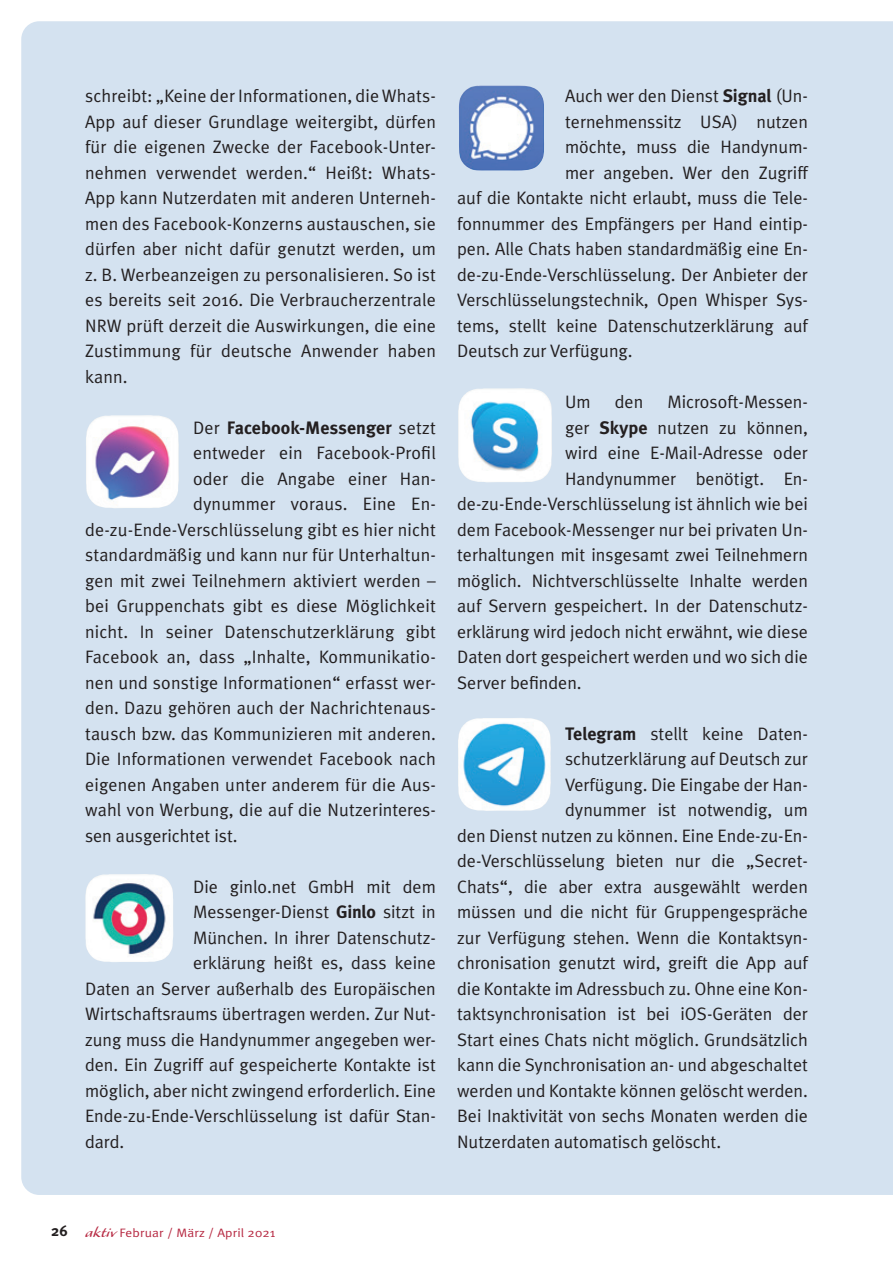
<style>
.page{position:relative;width:893px;height:1263px;background:#fff}
.page>*{position:absolute;margin:0;border:0;box-sizing:border-box;transform-origin:0 0}
.Fließtext{font:18px/25.5px "Meta Plus Normal";color:#231f20;text-align:justify}
.Fließtext-2{font:700 18px "Meta Plus";letter-spacing:.005em;color:#231f20}
.t1{font:12.15px "Meta Plus Normal";letter-spacing:.01em;color:#b62841;scale:1.11 1}
.s1{font-family:"Meta Plus Normal";font-weight:400}
.s2{font-family:"Meta Plus";font-weight:700}
.s3{font-family:"Meta Plus";font-weight:700;font-size:15px;color:#231f20}
.s4{font-family:"Alexa Std";font-size:16.2px}
</style>
<div class="page">
<div style="left:21px;top:21px;width:872px;height:1174px;background:#d4e2f0"></div>
<img style="left:86px;top:415px;width:93px;height:94px">
<img style="left:85px;top:874px;width:88px;height:88px">
<img style="left:458px;top:86px;width:87px;height:85px">
<img style="left:458px;top:388px;width:94px;height:95px">
<img style="left:458px;top:718px;width:93px;height:93px">
<p class="Fließtext" style="left:85px;top:83px;width:352px">schreibt: „Keine der Informationen, die Whats-App auf dieser Grundlage weitergibt, dürfen für die eigenen Zwecke der Facebook-Unter&shy;nehmen verwendet werden.“ Heißt: Whats-App kann Nutzerdaten mit anderen Unterneh&shy;men des Facebook-Konzerns austauschen, sie dürfen aber nicht dafür genutzt werden, um z. B. Werbeanzeigen zu personalisieren. So ist es bereits seit 2016. Die Verbraucherzentrale NRW prüft derzeit die Auswirkungen, die eine Zustimmung für deutsche Anwender haben kann.</p>
<p class="Fließtext-2" style="left:193px;top:417px;width:244px"><span class="s1">Der</span> Facebook-Messenger <span class="s1">setzt</span></p>
<p class="Fließtext" style="left:193px;top:440px;width:244px">entweder ein Facebook-Profil</p>
<p class="Fließtext" style="left:193px;top:465px;width:244px">oder die Angabe einer Han-</p>
<p class="Fließtext" style="left:193px;top:491px;width:244px">dynummer voraus. Eine En-</p>
<p class="Fließtext" style="left:85px;top:516px;width:352px">de-zu-Ende-Verschlüsselung gibt es hier nicht</p>
<p class="Fließtext" style="left:85px;top:542px;width:352px">standardmäßig und kann nur für Unterhaltun-</p>
<p class="Fließtext" style="left:85px;top:567px;width:352px">gen mit zwei Teilnehmern aktiviert werden –</p>
<p class="Fließtext" style="left:85px;top:593px;width:352px">bei Gruppenchats gibt es diese Möglichkeit</p>
<p class="Fließtext" style="left:85px;top:618px;width:352px">nicht. In seiner Datenschutzerklärung gibt</p>
<p class="Fließtext" style="left:85px;top:644px;width:352px">Facebook an, dass „Inhalte, Kommunikatio-</p>
<p class="Fließtext" style="left:85px;top:669px;width:352px">nen und sonstige Informationen“ erfasst wer-</p>
<p class="Fließtext" style="left:85px;top:695px;width:352px">den. Dazu gehören auch der Nachrichtenaus-</p>
<p class="Fließtext" style="left:85px;top:720px;width:352px">tausch bzw. das Kommunizieren mit anderen.</p>
<p class="Fließtext" style="left:85px;top:746px;width:352px">Die Informationen verwendet Facebook nach</p>
<p class="Fließtext" style="left:85px;top:771px;width:352px">eigenen Angaben unter anderem für die Aus-</p>
<p class="Fließtext" style="left:85px;top:797px;width:352px">wahl von Werbung, die auf die Nutzerinteres-</p>
<p class="Fließtext" style="left:85px;top:822px;width:154px">sen ausgerichtet ist.</p>
<p class="Fließtext" style="left:193px;top:873px;width:244px">Die ginlo.net GmbH mit dem</p>
<p class="Fließtext" style="left:193px;top:899px;width:244px">Messenger-Dienst <span class="s2">Ginlo</span> sitzt in</p>
<p class="Fließtext" style="left:193px;top:924px;width:242px">München. In ihrer Datenschutz-</p>
<p class="Fließtext" style="left:193px;top:950px;width:244px">erklärung heißt es, dass keine</p>
<p class="Fließtext" style="left:85px;top:975px;width:352px">Daten an Server außerhalb des Europäischen</p>
<p class="Fließtext" style="left:85px;top:1001px;width:352px">Wirtschaftsraums übertragen werden. Zur Nut-</p>
<p class="Fließtext" style="left:85px;top:1026px;width:352px">zung muss die Handynummer angegeben wer-</p>
<p class="Fließtext" style="left:85px;top:1052px;width:352px">den. Ein Zugriff auf gespeicherte Kontakte ist</p>
<p class="Fließtext" style="left:85px;top:1077px;width:352px">möglich, aber nicht zwingend erforderlich. Eine</p>
<p class="Fließtext" style="left:85px;top:1103px;width:352px">Ende-zu-Ende-Verschlüsselung ist dafür Stan-</p>
<p class="Fließtext" style="left:85px;top:1128px;width:41px">dard.</p>
<p class="Fließtext" style="left:565px;top:83px;width:244px">Auch wer den Dienst <span class="s2">Signal</span> (Un-</p>
<p class="Fließtext" style="left:565px;top:108px;width:244px">ternehmenssitz USA) nutzen</p>
<p class="Fließtext" style="left:565px;top:134px;width:244px">möchte, muss die Handynum-</p>
<p class="Fließtext" style="left:565px;top:159px;width:244px">mer angeben. Wer den Zugriff</p>
<p class="Fließtext" style="left:457px;top:185px;width:352px">auf die Kontakte nicht erlaubt, muss die Tele-</p>
<p class="Fließtext" style="left:457px;top:210px;width:352px">fonnummer des Empfängers per Hand eintip-</p>
<p class="Fließtext" style="left:457px;top:236px;width:352px">pen. Alle Chats haben standardmäßig eine En-</p>
<p class="Fließtext" style="left:457px;top:261px;width:352px">de-zu-Ende-Verschlüsselung. Der Anbieter der</p>
<p class="Fließtext" style="left:457px;top:287px;width:352px">Verschlüsselungstechnik, Open Whisper Sys-</p>
<p class="Fließtext" style="left:457px;top:312px;width:352px">tems, stellt keine Datenschutzerklärung auf</p>
<p class="Fließtext" style="left:457px;top:338px;width:177px">Deutsch zur Verfügung.</p>
<p class="Fließtext" style="left:565px;top:389px;width:27px">Um</p>
<p class="Fließtext" style="left:615px;top:389px;width:30px">den</p>
<p class="Fließtext" style="left:667px;top:389px;width:142px">Microsoft-Messen-</p>
<p class="Fließtext" style="left:565px;top:414px;width:244px">ger <span class="s2">Skype</span> nutzen zu können,</p>
<p class="Fließtext" style="left:565px;top:440px;width:244px">wird eine E-Mail-Adresse oder</p>
<p class="Fließtext" style="left:565px;top:465px;width:244px">Handynummer benötigt. En-</p>
<p class="Fließtext" style="left:457px;top:491px;width:352px">de-zu-Ende-Verschlüsselung ist ähnlich wie bei</p>
<p class="Fließtext" style="left:457px;top:516px;width:352px">dem Facebook-Messenger nur bei privaten Un-</p>
<p class="Fließtext" style="left:457px;top:542px;width:352px">terhaltungen mit insgesamt zwei Teilnehmern</p>
<p class="Fließtext" style="left:457px;top:567px;width:352px">möglich. Nichtverschlüsselte Inhalte werden</p>
<p class="Fließtext" style="left:457px;top:593px;width:352px">auf Servern gespeichert. In der Datenschutz-</p>
<p class="Fließtext" style="left:457px;top:618px;width:352px">erklärung wird jedoch nicht erwähnt, wie diese</p>
<p class="Fließtext" style="left:457px;top:644px;width:352px">Daten dort gespeichert werden und wo sich die</p>
<p class="Fließtext" style="left:457px;top:669px;width:126px">Server befinden.</p>
<p class="Fließtext" style="left:565px;top:720px;width:244px"><span class="s2">Telegram</span> stellt keine Daten-</p>
<p class="Fließtext" style="left:565px;top:746px;width:244px">schutzerklärung auf Deutsch zur</p>
<p class="Fließtext" style="left:565px;top:771px;width:244px">Verfügung. Die Eingabe der Han-</p>
<p class="Fließtext" style="left:565px;top:797px;width:244px">dynummer ist notwendig, um</p>
<p class="Fließtext" style="left:457px;top:822px;width:352px">den Dienst nutzen zu können. Eine Ende-zu-En-</p>
<p class="Fließtext" style="left:457px;top:848px;width:352px">de-Verschlüsselung bieten nur die „Secret-</p>
<p class="Fließtext" style="left:457px;top:873px;width:352px">Chats“, die aber extra ausgewählt werden</p>
<p class="Fließtext" style="left:457px;top:899px;width:352px">müssen und die nicht für Gruppengespräche</p>
<p class="Fließtext" style="left:457px;top:924px;width:352px">zur Verfügung stehen. Wenn die Kontaktsyn-</p>
<p class="Fließtext" style="left:457px;top:950px;width:352px">chronisation genutzt wird, greift die App auf</p>
<p class="Fließtext" style="left:457px;top:975px;width:352px">die Kontakte im Adressbuch zu. Ohne eine Kon-</p>
<p class="Fließtext" style="left:457px;top:1001px;width:352px">taktsynchronisation ist bei iOS-Geräten der</p>
<p class="Fließtext" style="left:457px;top:1026px;width:352px">Start eines Chats nicht möglich. Grundsätzlich</p>
<p class="Fließtext" style="left:457px;top:1052px;width:352px">kann die Synchronisation an- und abgeschaltet</p>
<p class="Fließtext" style="left:457px;top:1077px;width:352px">werden und Kontakte können gelöscht werden.</p>
<p class="Fließtext" style="left:457px;top:1103px;width:352px">Bei Inaktivität von sechs Monaten werden die</p>
<p class="Fließtext" style="left:457px;top:1128px;width:265px">Nutzerdaten automatisch gelöscht.</p>
<p class="t1" style="left:51px;top:1225px;width:203px"><span class="s3">26</span> <span class="s4">aktiv</span> Februar / März / April 2021</p>
</div>
